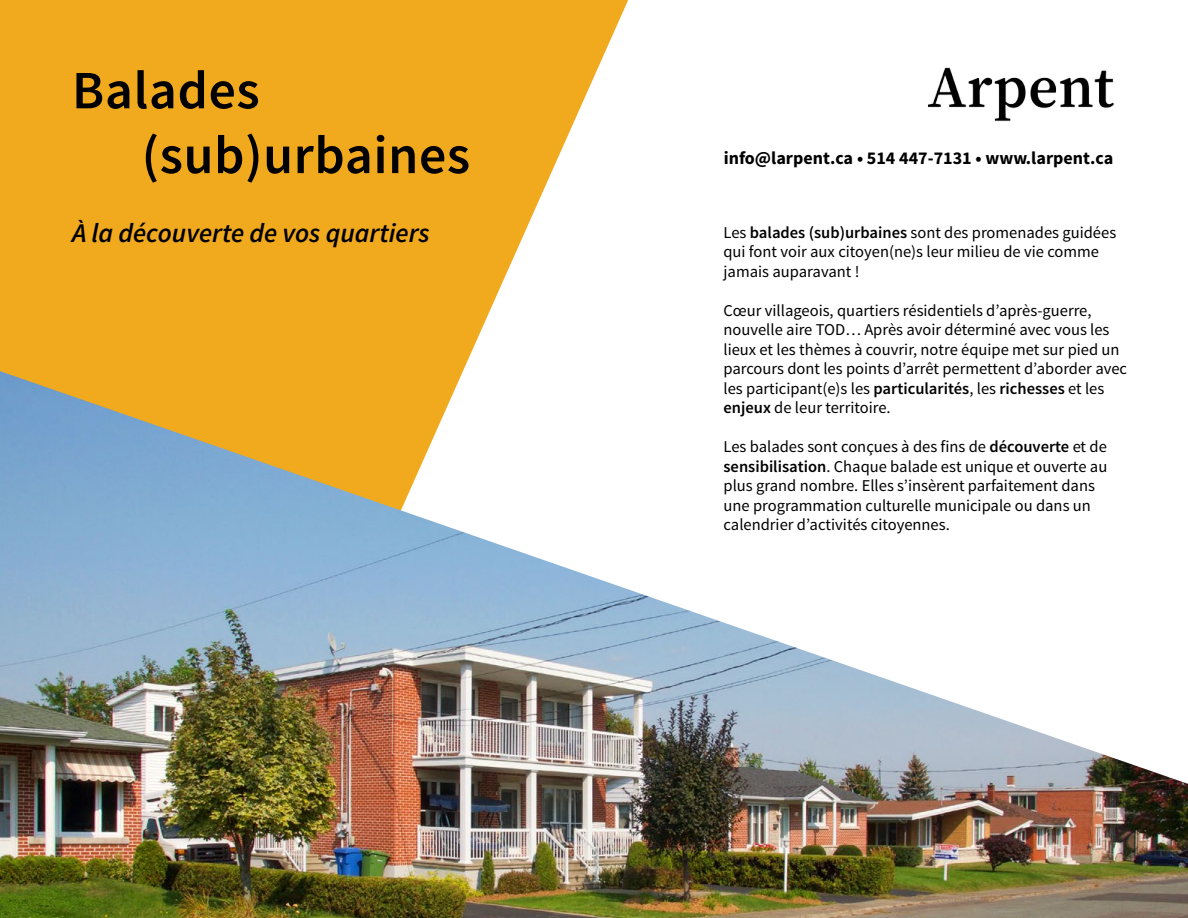
<style>
.page{position:relative;width:1188px;height:918px;background:#fff}
.page>*{position:absolute;margin:0;border:0;box-sizing:border-box;transform-origin:0 0}
.t1{font:600 54px/64.8px "Source Sans Pro";letter-spacing:.01em;color:#000}
.t2{font:italic 600 27px "Source Sans Pro";color:#000}
.t3{font:700 18px "Source Sans Pro";color:#000101}
.t4{font:16.5px/19.5px "Source Sans Pro";color:#000}
.s1{font-weight:600}
.s2{color:#fff}
</style>
<div class="page">
<svg style="left:0;top:0;width:628px;height:371px;background:#f2b43b"></svg>
<img style="left:0;top:371px;width:1188px;height:547px">
<img style="left:928px;top:68px;width:186px;height:54px">
<h1 class="t1" style="left:142px;top:59px;width:330px;text-indent:-70px">Balades (sub)urbaines</h1>
<h2 class="t2" style="left:72px;top:216px;width:359px">À la découverte de vos quartiers</h2>
<p class="t4" style="left:724px;top:223px;width:394px">Les <span class="s1">balades (sub)urbaines</span> sont des promenades guidées qui font voir aux citoyen(ne)s leur milieu de vie comme jamais auparavant !</p>
<p class="t4" style="left:724px;top:301px;width:405px">Cœur villageois, quartiers résidentiels d’après-guerre, nouvelle aire TOD… Après avoir déterminé avec vous les lieux et les thèmes à couvrir, notre équipe met sur pied un parcours dont les points d’arrêt permettent d’aborder avec les participant(e)s les <span class="s1">particularités</span>, les <span class="s1">richesses</span> et les <span class="s1">enjeux</span> de leur territoire.</p>
<p class="t4" style="left:724px;top:437px;width:385px">Les balades sont conçues à des fins de <span class="s1">découverte</span> et de <span class="s1">sensibilisation</span>. Chaque balade est unique et ouverte au plus grand nombre. Elles s’insèrent parfaitement dans une programmation culturelle municipale ou dans un calendrier d’activités citoyennes.</p>
<p class="t3" style="left:724px;top:146px;width:423px">info@larpent.ca • 514 447-7131 • www.larpent.ca<span class="s2">ent.</span></p>
</div>
